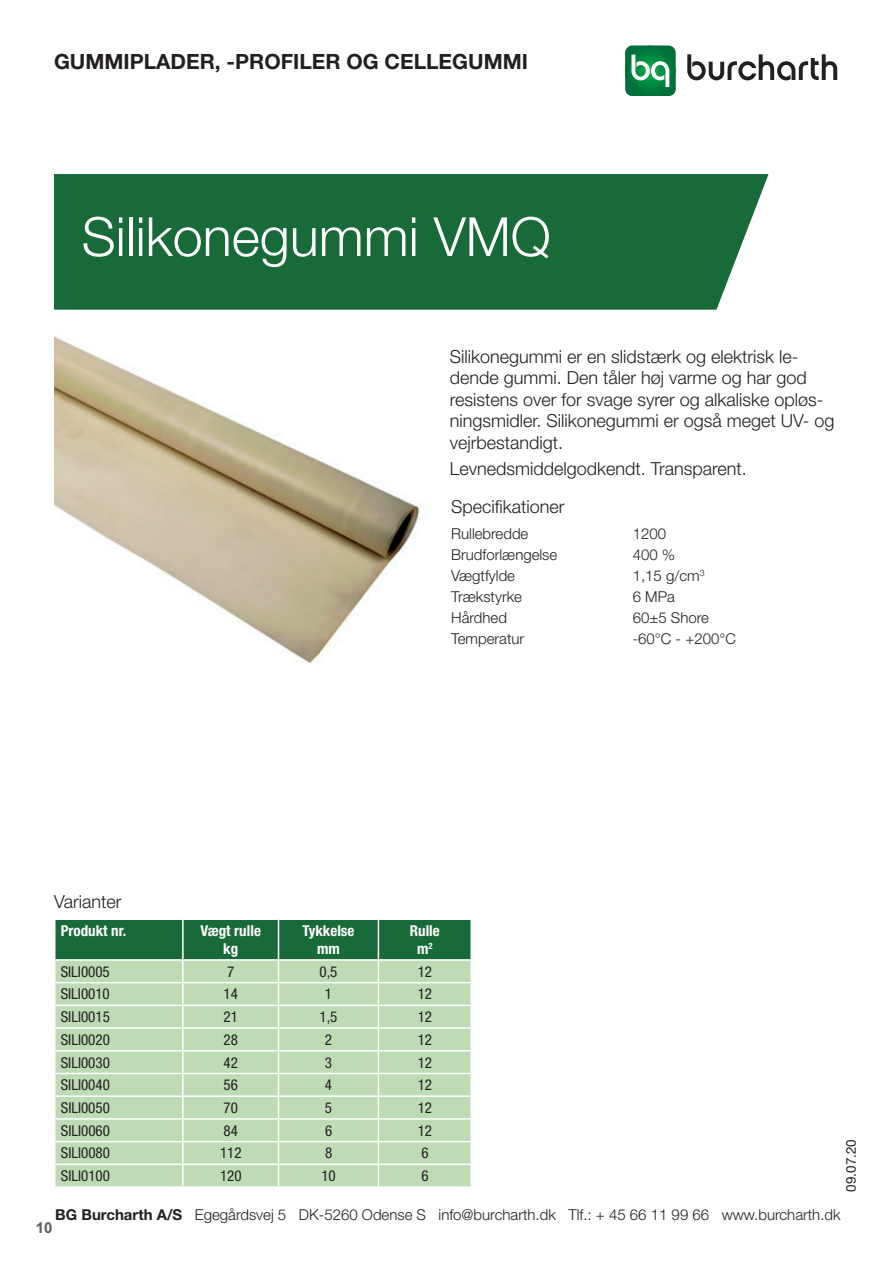
<style>
.page{position:relative;width:893px;height:1263px;background:#fff}
.page>*{position:absolute;margin:0;border:0;box-sizing:border-box;transform-origin:0 0}
.t1{font:300 54px "Helvetica Neue LT Std";color:#fff}
.t2{font:700 21px "Helvetica Neue LT Std";color:#231f20}
.t3{font:300 18px/21.6px "Helvetica Neue LT Std";color:#231f20}
.t4{font:300 15px "Helvetica Neue LT Std";color:#231f20}
.t5{font:condensed 15px "Helvetica Neue LT Std";color:#231f20}
.t6{font:700 condensed 15px/18px "Helvetica Neue LT Std";color:#fff;text-align:center}
.t7{font:700 15px "Arial";color:#5f5f62}
.t8{font:13.5px "Helvetica Neue LT Std";color:#231f20}
.s1{font-weight:700}
</style>
<div class="page">
<svg style="left:625px;top:45px;width:51px;height:51px;background:#349664"></svg>
<svg style="left:687px;top:54px;width:150px;height:26px"></svg>
<div style="left:54px;top:174px;width:715px;height:136px;background:#186b39"></div>
<svg style="left:55px;top:919px;width:416px;height:267px;background:#aacda9"></svg>
<hr style="left:470px;top:1165px;width:2px;height:21px;background:#fff">
<img style="left:54px;top:336px;width:366px;height:327px">
<p class="t2" style="left:54px;top:49px;width:475px">GUMMIPLADER, -PROFILER OG CELLEGUMMI</p>
<h1 class="t1" style="left:82px;top:204px;width:471px">Silikonegummi VMQ</h1>
<p class="t3" style="left:450px;top:345px;width:386px">Silikonegummi er en slidstærk og elektrisk le&shy;dende gummi. Den tåler høj varme og har god resistens over for svage syrer og alkaliske opløs&shy;ningsmidler. Silikonegummi er også meget UV- og vejrbestandigt.</p>
<p class="t3" style="left:450px;top:449px;width:299px;line-height:38.4px">Levnedsmiddelgodkendt. Transparent.<br>Specifikationer</p>
<p class="t4" style="left:451px;top:524px;width:79px">Rullebredde</p>
<p class="t4" style="left:633px;top:524px;width:35px">1200</p>
<p class="t4" style="left:451px;top:545px;width:108px">Brudforlængelse</p>
<p class="t4" style="left:633px;top:545px;width:44px">400 %</p>
<p class="t4" style="left:451px;top:566px;width:65px">Vægtfylde</p>
<p class="t4" style="left:633px;top:566px;width:73px">1,15 g/cm<sup>3</sup></p>
<p class="t4" style="left:451px;top:587px;width:72px">Trækstyrke</p>
<p class="t4" style="left:633px;top:587px;width:44px">6 MPa</p>
<p class="t4" style="left:451px;top:608px;width:57px">Hårdhed</p>
<p class="t4" style="left:633px;top:608px;width:78px">60±5 Shore</p>
<p class="t4" style="left:451px;top:629px;width:75px">Temperatur</p>
<p class="t4" style="left:633px;top:629px;width:105px">-60°C - +200°C</p>
<p class="t3" style="left:54px;top:891px;width:69px">Varianter</p>
<p class="t6" style="left:61px;top:921px;width:67px">Produkt nr.</p>
<p class="t6" style="left:200px;top:921px;width:62px">Vægt rulle kg</p>
<p class="t6" style="left:302px;top:921px;width:54px">Tykkelse mm</p>
<p class="t6" style="left:410px;top:921px;width:31px">Rulle m<sup>2</sup></p>
<p class="t5" style="left:61px;top:963px;width:51px">SILI0005</p>
<p class="t5" style="left:227px;top:963px;width:9px">7</p>
<p class="t5" style="left:319px;top:963px;width:19px">0,5</p>
<p class="t5" style="left:418px;top:963px;width:16px">12</p>
<p class="t5" style="left:61px;top:985px;width:51px">SILI0010</p>
<p class="t5" style="left:223px;top:985px;width:16px">14</p>
<p class="t5" style="left:325px;top:985px;width:9px">1</p>
<p class="t5" style="left:418px;top:985px;width:16px">12</p>
<p class="t5" style="left:61px;top:1008px;width:51px">SILI0015</p>
<p class="t5" style="left:224px;top:1008px;width:16px">21</p>
<p class="t5" style="left:320px;top:1008px;width:19px">1,5</p>
<p class="t5" style="left:418px;top:1008px;width:16px">12</p>
<p class="t5" style="left:61px;top:1031px;width:51px">SILI0020</p>
<p class="t5" style="left:224px;top:1031px;width:16px">28</p>
<p class="t5" style="left:325px;top:1031px;width:9px">2</p>
<p class="t5" style="left:418px;top:1031px;width:16px">12</p>
<p class="t5" style="left:61px;top:1053px;width:51px">SILI0030</p>
<p class="t5" style="left:224px;top:1053px;width:16px">42</p>
<p class="t5" style="left:325px;top:1053px;width:9px">3</p>
<p class="t5" style="left:418px;top:1053px;width:16px">12</p>
<p class="t5" style="left:61px;top:1076px;width:51px">SILI0040</p>
<p class="t5" style="left:224px;top:1076px;width:16px">56</p>
<p class="t5" style="left:325px;top:1076px;width:9px">4</p>
<p class="t5" style="left:418px;top:1076px;width:16px">12</p>
<p class="t5" style="left:61px;top:1099px;width:51px">SILI0050</p>
<p class="t5" style="left:224px;top:1099px;width:16px">70</p>
<p class="t5" style="left:325px;top:1099px;width:9px">5</p>
<p class="t5" style="left:418px;top:1099px;width:16px">12</p>
<p class="t5" style="left:61px;top:1122px;width:51px">SILI0060</p>
<p class="t5" style="left:224px;top:1122px;width:16px">84</p>
<p class="t5" style="left:325px;top:1122px;width:9px">6</p>
<p class="t5" style="left:418px;top:1122px;width:16px">12</p>
<p class="t5" style="left:61px;top:1144px;width:51px">SILI0080</p>
<p class="t5" style="left:220px;top:1144px;width:23px">112</p>
<p class="t5" style="left:325px;top:1144px;width:9px">8</p>
<p class="t5" style="left:421px;top:1144px;width:9px">6</p>
<p class="t5" style="left:61px;top:1167px;width:51px">SILI0100</p>
<p class="t5" style="left:220px;top:1167px;width:23px">120</p>
<p class="t5" style="left:321px;top:1167px;width:16px">10</p>
<p class="t5" style="left:421px;top:1167px;width:9px">6</p>
<p class="t8" style="left:843px;top:1192px;width:54px;rotate:-90deg">09.07.20</p>
<p class="t4" style="left:55px;top:1205px;width:787px"><span class="s1">BG Burcharth A/S</span> Egegårdsvej 5 DK-5260 Odense S info@burcharth.dk Tlf.: + 45 66 11 99 66 www.burcharth.dk</p>
<p class="t7" style="left:36px;top:1217px;width:18px">10</p>
</div>
